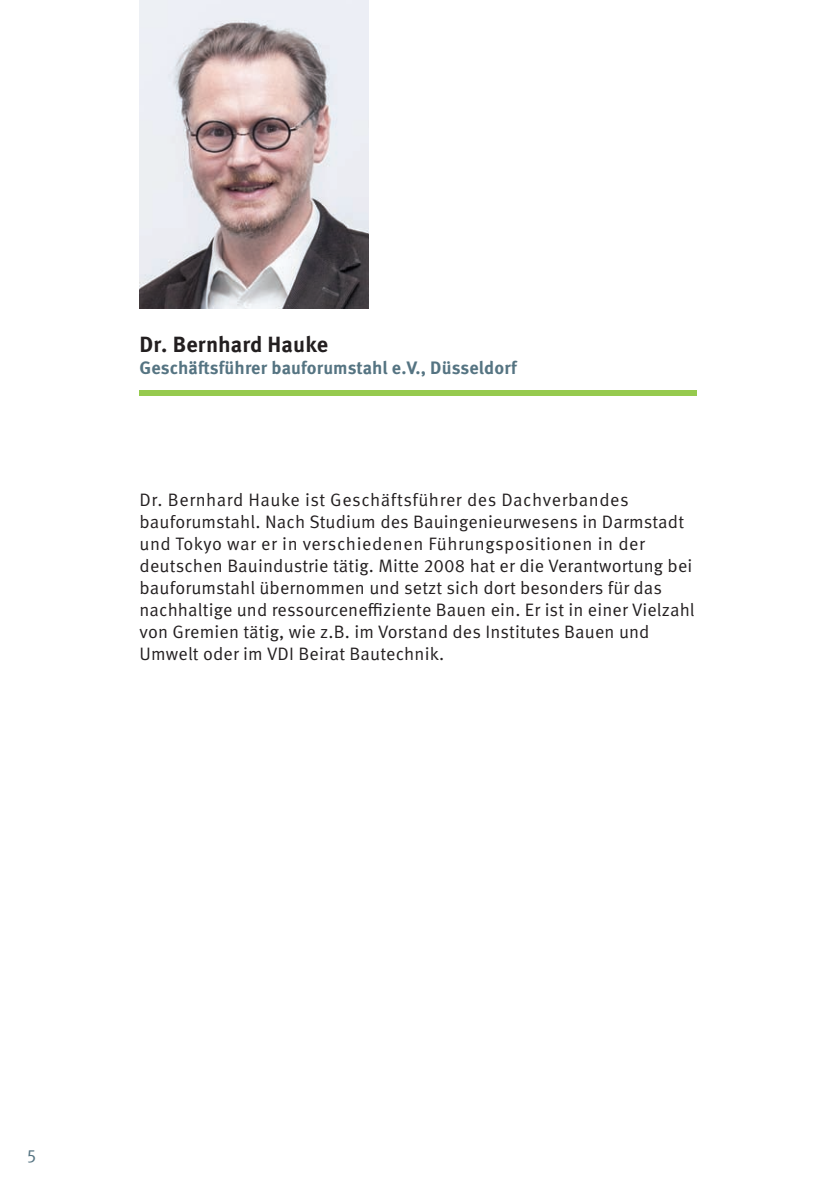
<style>
.page{position:relative;width:840px;height:1191px;background:#fff}
.page>*{position:absolute;margin:0;border:0;box-sizing:border-box;transform-origin:0 0}
.t1{font:700 22px "Meta Pro";letter-spacing:.01em;color:#231f20}
.t2{font:18px/22px "Meta Pro Norm";letter-spacing:.01em;color:#231f20}
.t3{font:700 18px "Meta Pro";letter-spacing:.01em;color:#557482}
.t4{font:18px "Meta Pro Norm";color:#557482}
</style>
<div class="page">
<img style="left:139px;top:0;width:230px;height:308px">
<div style="left:139px;top:390px;width:557px;height:6px;background:#96ca4e"></div>
<p class="t1" style="left:139px;top:327px;width:190px">Dr. Bernhard Hauke</p>
<p class="t3" style="left:139px;top:354px;width:378px">Geschäftsführer bauforumstahl e.V., Düsseldorf</p>
<p class="t2" style="left:139px;top:488px;width:556px">Dr. Bernhard Hauke ist Geschäftsführer des Dachverbandes bauforumstahl. Nach Studium des Bauingenieurwesens in Darmstadt und Tokyo war er in verschiedenen Führungspositionen in der deutschen Bauindustrie tätig. Mitte 2008 hat er die Verantwortung bei bauforumstahl übernommen und setzt sich dort besonders für das nachhaltige und ressourceneffiziente Bauen ein. Er ist in einer Vielzahl von Gremien tätig, wie z.B. im Vorstand des Institutes Bauen und Umwelt oder im VDI Beirat Bautechnik.</p>
<p class="t4" style="left:27px;top:1142px;width:10px">5</p>
</div>
